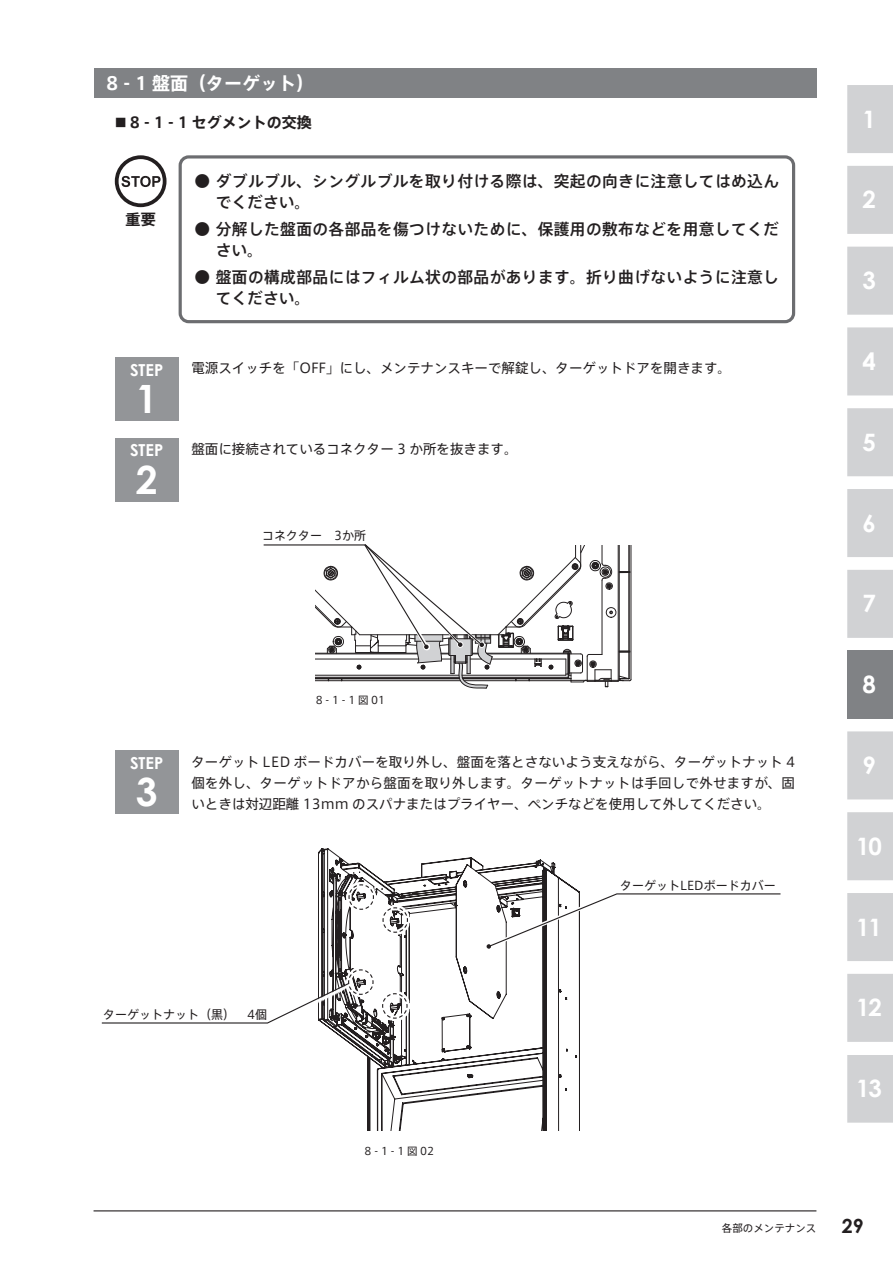
<style>
.page{position:relative;width:893px;height:1263px;background:#fff}
.page>*{position:absolute;margin:0;border:0;box-sizing:border-box;transform-origin:0 0}
.t1{font:700 39px "Century Gothic";color:#fff}
.t2{font:700 24px "Century Gothic";letter-spacing:-.05em;color:#fff}
.t3{font:700 19.5px "Century Gothic";color:#231f20}
.t4{font:700 18px "Axis Pro N";color:#fff}
.t5{font:700 16.5px "Century Gothic";color:#fff}
.t6{font:500 15.75px/21px "Axis Pro N";letter-spacing:.025em;color:#231f20}
.t7{font:700 15px "Axis Pro N";color:#231f20}
.t8{font:13.5px/21px "Axis Pro N";color:#231f20;text-align:justify}
.t9{font:12px "Axis Pro N";color:#231f20}
.t10{font:10.5px "Axis Pro N";color:#231f20}
.s1{font-size:12px}
</style>
<div class="page">
<hr style="left:94px;top:1210px;width:722px;height:1px;background:#231f20">
<svg style="left:847px;top:85px;width:46px;height:1038px;background:#d7d8da"></svg>
<div style="left:847px;top:651px;width:46px;height:68px;background:#808285"></div>
<div style="left:847px;top:1042px;width:46px;height:12px;background:#fff"></div>
<svg style="left:115px;top:155px;width:52px;height:52px"></svg>
<div style="left:179px;top:155px;width:616px;height:168px;border:3px solid #6c6d70;border-radius:9px"></div>
<div style="left:115px;top:357px;width:64px;height:64px;background:#939598"></div>
<div style="left:115px;top:438px;width:64px;height:64px;background:#939598"></div>
<div style="left:115px;top:750px;width:64px;height:64px;background:#939598"></div>
<svg style="left:318px;top:848px;width:262px;height:282px"></svg>
<div style="left:94px;top:68px;width:722px;height:30px;background:#808285"></div>
<div style="left:346px;top:882px;width:30px;height:30px;background:#fff"></div>
<svg style="left:351px;top:884px;width:24px;height:26px"></svg>
<div style="left:346px;top:967px;width:30px;height:30px;background:#fff"></div>
<svg style="left:380px;top:991px;width:30px;height:30px"></svg>
<svg style="left:381px;top:992px;width:27px;height:27px"></svg>
<div style="left:380px;top:905px;width:30px;height:30px;background:#fff"></div>
<svg style="left:382px;top:907px;width:27px;height:26px"></svg>
<svg style="left:318px;top:882px;width:33px;height:242px"></svg>
<svg style="left:101px;top:969px;width:273px;height:55px"></svg>
<div style="left:485px;top:892px;width:297px;height:58px;background:#fff"></div>
<svg style="left:487px;top:893px;width:294px;height:56px"></svg>
<svg style="left:263px;top:544px;width:369px;height:145px"></svg>
<h3 class="t4" style="left:106px;top:74px;width:209px">8 - 1 盤面（ターゲット）</h3>
<p class="t7" style="left:115px;top:115px;width:199px"><span class="s1">■</span> 8 - 1 - 1 セグメントの交換</p>
<p class="t7" style="left:126px;top:212px;width:31px">重要</p>
<p class="t5" style="left:130px;top:357px;width:35px">STEP</p>
<h1 class="t1" style="left:136px;top:369px;width:23px">1</h1>
<p class="t5" style="left:130px;top:438px;width:35px">STEP</p>
<h1 class="t1" style="left:136px;top:450px;width:23px">2</h1>
<p class="t6" style="left:216px;top:170px;width:565px;text-indent:-21px">● ダブルブル、シングルブルを取り付ける際は、突起の向きに注意してはめ込んでください。</p>
<p class="t6" style="left:216px;top:218px;width:565px;text-indent:-21px">● 分解した盤面の各部品を傷つけないために、保護用の敷布などを用意してください。</p>
<p class="t6" style="left:216px;top:267px;width:565px;text-indent:-21px">● 盤面の構成部品にはフィルム状の部品があります。折り曲げないように注意してください。</p>
<p class="t8" style="left:191px;top:358px;width:541px">電源スイッチを「OFF」にし、メンテナンスキーで解錠し、ターゲットドアを開きます。</p>
<p class="t8" style="left:191px;top:438px;width:328px">盤面に接続されているコネクター 3 か所を抜きます。</p>
<p class="t9" style="left:262px;top:530px;width:106px">コネクター　3か所</p>
<p class="t5" style="left:130px;top:750px;width:35px">STEP</p>
<h1 class="t1" style="left:136px;top:762px;width:23px">3</h1>
<p class="t10" style="left:316px;top:695px;width:71px">8 - 1 - 1図01</p>
<p class="t8" style="left:191px;top:751px;width:605px">ターゲット LED ボードカバーを取り外し、盤面を落とさないよう支えながら、ターゲットナット 4個を外し、ターゲットドアから盤面を取り外します。ターゲットナットは手回しで外せますが、固いときは対辺距離 13mm のスパナまたはプライヤー、ペンチなどを使用して外してください。</p>
<p class="t9" style="left:620px;top:879px;width:157px">ターゲットLEDボードカバー</p>
<p class="t9" style="left:103px;top:1008px;width:166px">ターゲットナット（黒）　4個</p>
<p class="t10" style="left:365px;top:1146px;width:71px">8 - 1 - 1図02</p>
<h2 class="t2" style="left:862px;top:101px;width:15px">1</h2>
<h2 class="t2" style="left:862px;top:182px;width:15px">2</h2>
<h2 class="t2" style="left:862px;top:262px;width:15px">3</h2>
<h2 class="t2" style="left:862px;top:343px;width:15px">4</h2>
<h2 class="t2" style="left:862px;top:424px;width:15px">5</h2>
<h2 class="t2" style="left:862px;top:505px;width:15px">6</h2>
<h2 class="t2" style="left:862px;top:585px;width:15px">7</h2>
<h2 class="t2" style="left:862px;top:666px;width:15px">8</h2>
<h2 class="t2" style="left:862px;top:747px;width:15px">9</h2>
<h2 class="t2" style="left:856px;top:828px;width:27px">10</h2>
<h2 class="t2" style="left:856px;top:909px;width:27px">11</h2>
<h2 class="t2" style="left:856px;top:989px;width:27px">12</h2>
<h2 class="t2" style="left:856px;top:1070px;width:27px">13</h2>
<p class="t10" style="left:722px;top:1223px;width:96px">各部のメンテナンス</p>
<h3 class="t3" style="left:842px;top:1211px;width:23px">29</h3>
</div>
